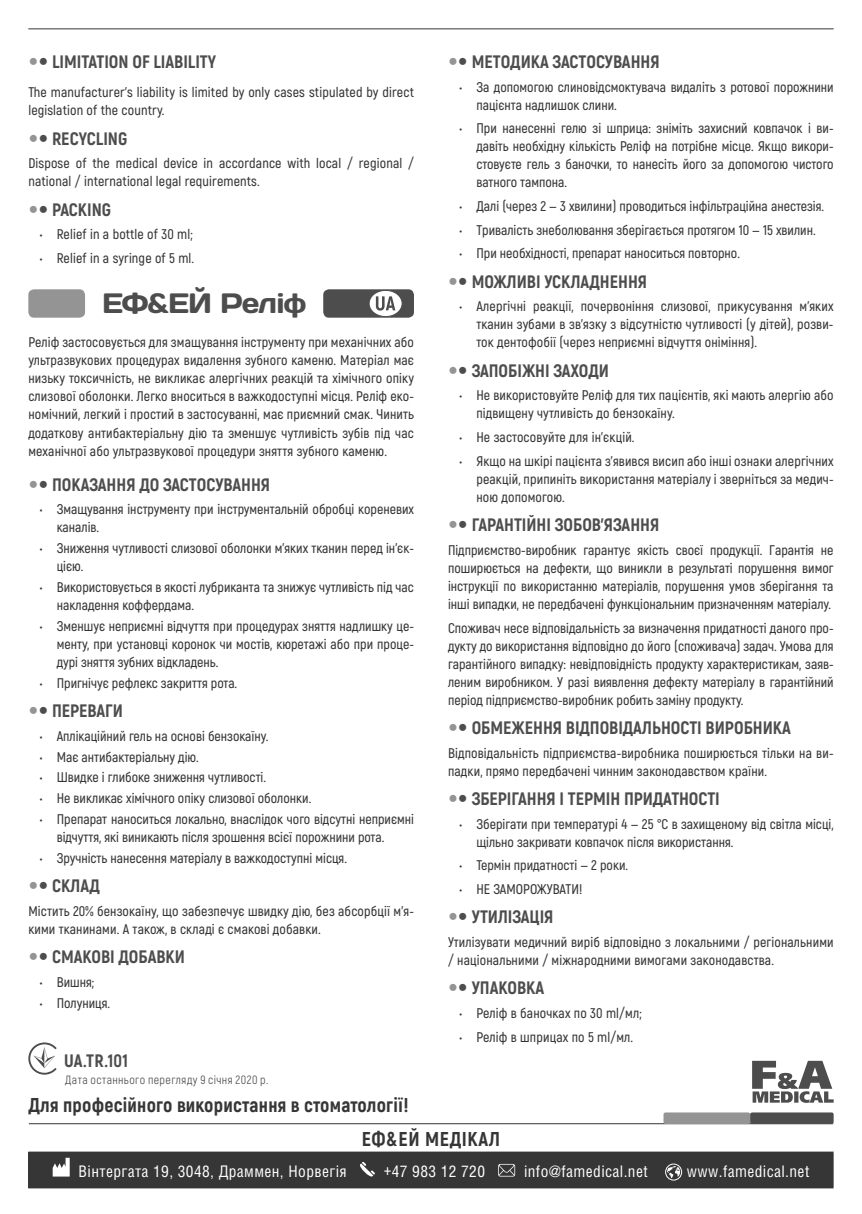
<style>
.page{position:relative;width:862px;height:1214px;background:#fff}
.page>*{position:absolute;margin:0;border:0;box-sizing:border-box;transform-origin:0 0}
.t1{font:28px "Days";letter-spacing:-.03em;color:#4d4d4d}
.t2{font:800 20px "Akrobat";letter-spacing:.01em;color:#363636}
.t3{font:800 20px "Akrobat";letter-spacing:.03em;color:#363636}
.t4{font:800 18px "Akrobat";color:#4d4d4d}
.t5{font:16px "Helios Cond C";letter-spacing:.025em;color:#fff}
.t6{font:600 14px/18px "Akrobat";color:#363636}
.t7{font:12px "Akrobat";letter-spacing:.035em;color:#4d4d4d}
</style>
<div class="page">
<div style="left:29px;top:1151px;width:804px;height:36px;background:#363636"></div>
<hr style="left:29px;top:1123px;width:804px;height:1px;background:#363636">
<hr style="left:28px;top:1152px;width:1px;height:35px;background:#363636">
<hr style="left:28px;top:1151px;width:805px;height:1px;background:#363636">
<hr style="left:28px;top:1187px;width:805px;height:1px;background:#363636">
<svg style="left:53px;top:1157px;width:17px;height:19px"></svg>
<svg style="left:360px;top:1162px;width:15px;height:15px"></svg>
<svg style="left:498px;top:1163px;width:17px;height:13px"></svg>
<svg style="left:667px;top:1165px;width:13px;height:12px"></svg>
<div style="left:665px;top:1163px;width:17px;height:17px;border:1px solid #fff;border-radius:50%"></div>
<div style="left:663px;top:1112px;width:87px;height:11px;background:#949494;border-radius:2px"></div>
<div style="left:750px;top:1112px;width:83px;height:11px;background:#4d4d4d;border-radius:2px"></div>
<svg style="left:752px;top:1060px;width:81px;height:42px"></svg>
<svg style="left:28px;top:1042px;width:29px;height:32px"></svg>
<div style="left:28px;top:289px;width:57px;height:28px;background:#949494;border-radius:6px"></div>
<div style="left:323px;top:289px;width:91px;height:28px;background:#4d4d4d;border-radius:6px"></div>
<svg style="left:369px;top:290px;width:33px;height:26px"></svg>
<div style="left:369px;top:290px;width:34px;height:27px;border:1px solid #4d4d4d;border-radius:50%"></div>
<svg style="left:376px;top:296px;width:19px;height:14px"></svg>
<hr style="left:28px;top:28px;width:805px;height:1px;background:#363636">
<p class="t4" style="left:52px;top:51px;width:166px">LIMITATION OF LIABILITY</p>
<p class="t6" style="left:28px;top:84px;width:387px">The manufacturer’s liability is limited by only cases stipulated by direct legislation of the country.</p>
<p class="t4" style="left:52px;top:128px;width:77px">RECYCLING</p>
<p class="t6" style="left:28px;top:155px;width:387px">Dispose of the medical device in accordance with local / regional / national / international legal requirements.</p>
<p class="t4" style="left:52px;top:199px;width:60px">PACKING</p>
<p class="t6" style="left:40px;top:226px;width:155px">• Relief in a bottle of 30 ml;</p>
<p class="t6" style="left:40px;top:250px;width:156px">• Relief in a syringe of 5 ml.</p>
<h1 class="t1" style="left:102px;top:294px;width:206px">ЕФ&amp;ЕЙ Реліф</h1>
<p class="t6" style="left:28px;top:334px;width:387px;text-align:justify">Реліф застосовується для змащування інструменту при механічних або ультразвукових процедурах видалення зубного каменю. Матеріал має низьку токсичність, не викликає алергічних реакцій та хімічного опіку слизової оболонки. Легко вноситься в важкодоступні місця. Реліф еко&shy;номічний, легкий і простий в застосуванні, має приємний смак. Чинить додаткову антибактеріальну дію та зменшує чутливість зубів під час механічної або ультразвукової процедури зняття зубного каменю.</p>
<p class="t4" style="left:52px;top:473px;width:220px">ПОКАЗАННЯ ДО ЗАСТОСУВАННЯ</p>
<p class="t6" style="left:57px;top:501px;width:359px;text-indent:-17px">• Змащування інструменту при інструментальній обробці кореневих каналів.</p>
<p class="t6" style="left:57px;top:540px;width:359px;text-indent:-17px">• Зниження чутливості слизової оболонки м’яких тканин перед ін’єк&shy;цією.</p>
<p class="t6" style="left:57px;top:579px;width:359px;text-indent:-17px">• Використовується в якості лубриканта та знижує чутливість під час накладення коффердама.</p>
<p class="t6" style="left:57px;top:617px;width:359px;text-align:justify;text-indent:-17px">• Зменшує неприємні відчуття при процедурах зняття надлишку це&shy;менту, при установці коронок чи мостів, кюретажі або при проце&shy;дурі зняття зубних відкладень.</p>
<p class="t6" style="left:40px;top:674px;width:199px">• Пригнічує рефлекс закриття рота.</p>
<p class="t4" style="left:52px;top:700px;width:72px">ПЕРЕВАГИ</p>
<p class="t6" style="left:40px;top:727px;width:230px">• Аплікаційний гель на основі бензокаїну.</p>
<p class="t6" style="left:40px;top:748px;width:161px">• Має антибактеріальну дію.</p>
<p class="t6" style="left:40px;top:769px;width:228px">• Швидке і глибоке зниження чутливості.</p>
<p class="t6" style="left:40px;top:790px;width:273px">• Не викликає хімічного опіку слизової оболонки.</p>
<p class="t6" style="left:57px;top:811px;width:359px;text-indent:-17px">• Препарат наноситься локально, внаслідок чого відсутні неприємні відчуття, які виникають після зрошення всієї порожнини рота.</p>
<p class="t6" style="left:40px;top:849px;width:309px">• Зручність нанесення матеріалу в важкодоступні місця.</p>
<p class="t4" style="left:52px;top:875px;width:49px">СКЛАД</p>
<p class="t6" style="left:28px;top:902px;width:387px">Містить 20% бензокаїну, що забезпечує швидку дію, без абсорбції м’я&shy;кими тканинами. А також, в складі є смакові добавки.</p>
<p class="t4" style="left:52px;top:946px;width:134px">СМАКОВІ ДОБАВКИ</p>
<p class="t6" style="left:40px;top:973px;width:56px">• Вишня;</p>
<p class="t6" style="left:40px;top:994px;width:72px">• Полуниця.</p>
<p class="t4" style="left:64px;top:1049px;width:65px">UA.TR.101</p>
<p class="t7" style="left:65px;top:1075px;width:205px">Дата останнього перегляду 9 cічня 2020 р.</p>
<h2 class="t2" style="left:28px;top:1093px;width:382px">Для професійного використання в стоматології!</h2>
<p class="t4" style="left:472px;top:51px;width:189px">МЕТОДИКА ЗАСТОСУВАННЯ</p>
<p class="t6" style="left:476px;top:78px;width:359px;text-indent:-17px">• За допомогою слиновідсмоктувача видаліть з ротової порожнини пацієнта надлишок слини.</p>
<p class="t6" style="left:476px;top:120px;width:359px;text-align:justify;text-indent:-17px">• При нанесенні гелю зі шприца: зніміть захисний ковпачок і ви&shy;давіть необхідну кількість Реліф на потрібне місце. Якщо викори&shy;стовуєте гель з баночки, то нанесіть його за допомогою чистого ватного тампона.</p>
<p class="t6" style="left:459px;top:198px;width:366px">• Далі (через 2 — 3 хвилини) проводиться інфільтраційна анестезія.</p>
<p class="t6" style="left:459px;top:221px;width:358px">• Тривалість знеболювання зберігається протягом 10 — 15 хвилин.</p>
<p class="t6" style="left:459px;top:245px;width:282px">• При необхідності, препарат наноситься повторно.</p>
<p class="t4" style="left:472px;top:271px;width:177px">МОЖЛИВІ УСКЛАДНЕННЯ</p>
<p class="t6" style="left:476px;top:298px;width:359px;text-align:justify;text-indent:-17px">• Алергічні реакції, почервоніння слизової, прикусування м’яких тканин зубами в зв’язку з відсутністю чутливості (у дітей), розви&shy;ток дентофобії (через неприємні відчуття оніміння).</p>
<p class="t4" style="left:472px;top:360px;width:139px">ЗАПОБІЖНІ ЗАХОДИ</p>
<p class="t6" style="left:476px;top:387px;width:359px;text-indent:-17px">• Не використовуйте Реліф для тих пацієнтів, які мають алергію або підвищену чутливість до бензокаїну.</p>
<p class="t6" style="left:459px;top:429px;width:177px">• Не застосовуйте для ін’єкцій.</p>
<p class="t6" style="left:476px;top:452px;width:359px;text-align:justify;text-indent:-17px">• Якщо на шкірі пацієнта з’явився висип або інші ознаки алергічних реакцій, припиніть використання матеріалу і зверніться за медич&shy;ною допомогою.</p>
<p class="t4" style="left:472px;top:514px;width:189px">ГАРАНТІЙНІ ЗОБОВ’ЯЗАННЯ</p>
<p class="t6" style="left:448px;top:541px;width:387px;text-align:justify">Підприємство-виробник гарантує якість своєї продукції. Гарантія не поширюється на дефекти, що виникли в результаті порушення вимог інструкції по використанню матеріалів, порушення умов зберігання та інші випадки, не передбачені функціональним призначенням матеріалу.</p>
<p class="t6" style="left:448px;top:619px;width:387px;text-align:justify">Споживач несе відповідальність за визначення придатності даного про&shy;дукту до використання відповідно до його (споживача) задач. Умова для гарантійного випадку: невідповідність продукту характеристикам, заяв&shy;леним виробником. У разі виявлення дефекту матеріалу в гарантійний період підприємство-виробник робить заміну продукту.</p>
<p class="t4" style="left:472px;top:717px;width:321px">ОБМЕЖЕННЯ ВІДПОВІДАЛЬНОСТІ ВИРОБНИКА</p>
<p class="t6" style="left:448px;top:744px;width:387px">Відповідальність підприємства-виробника поширюється тільки на ви&shy;падки, прямо передбачені чинним законодавством країни.</p>
<p class="t4" style="left:472px;top:788px;width:250px">ЗБЕРІГАННЯ І ТЕРМІН ПРИДАТНОСТІ</p>
<p class="t6" style="left:476px;top:815px;width:359px;text-indent:-17px">• Зберігати при температурі 4 — 25 °C в захищеному від світла місці, щільно закривати ковпачок після використання.</p>
<p class="t6" style="left:459px;top:857px;width:170px">• Термін придатності — 2 роки.</p>
<p class="t6" style="left:459px;top:880px;width:124px">• НЕ ЗАМОРОЖУВАТИ!</p>
<p class="t4" style="left:472px;top:906px;width:83px">УТИЛІЗАЦІЯ</p>
<p class="t6" style="left:448px;top:933px;width:387px">Утилізувати медичний виріб відповідно з локальними / регіональними / національними / міжнародними вимогами законодавства.</p>
<p class="t4" style="left:472px;top:977px;width:74px">УПАКОВКА</p>
<p class="t6" style="left:459px;top:1004px;width:184px">• Реліф в баночках по 30 ml/мл;</p>
<p class="t6" style="left:459px;top:1028px;width:175px">• Реліф в шприцах по 5 ml/мл.</p>
<h2 class="t3" style="left:362px;top:1126px;width:140px">ЕФ&amp;ЕЙ МЕДІКАЛ</h2>
<p class="t5" style="left:79px;top:1164px;width:270px">Вінтергата 19, 3048, Драммен, Норвегія</p>
<p class="t5" style="left:384px;top:1164px;width:103px">+47 983 12 720</p>
<p class="t5" style="left:524px;top:1164px;width:125px">info@famedical.net</p>
<p class="t5" style="left:687px;top:1164px;width:124px">www.famedical.net</p>
</div>
